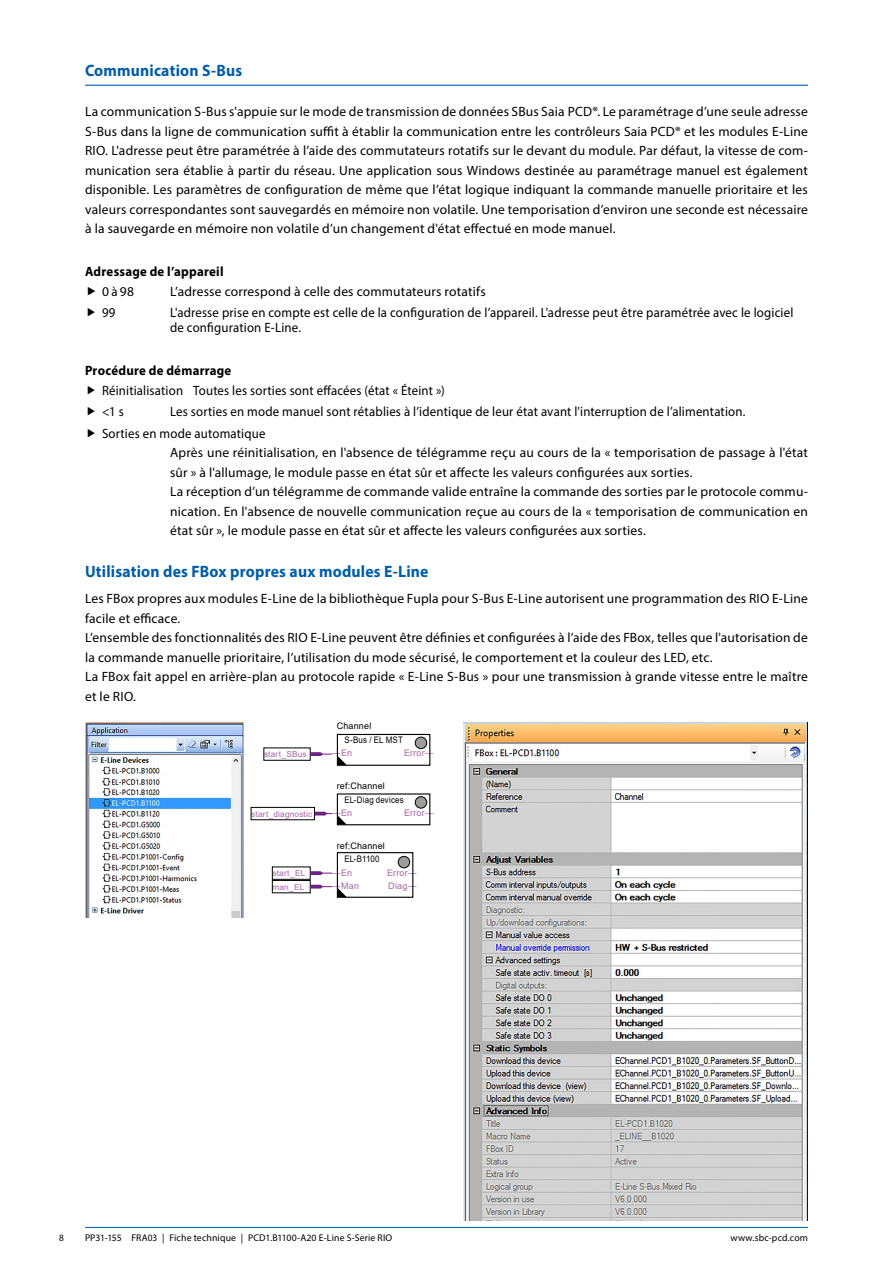
<style>
.page{position:relative;width:893px;height:1263px;background:#fff}
.page>*{position:absolute;margin:0;border:0;box-sizing:border-box;transform-origin:0 0}
.t1{font:700 16.5px "Myriad Pro";letter-spacing:.01em;color:#005da9;scale:.95 1}
.t2{font:13.5px/19.5px "Myriad Pro";letter-spacing:.015em;color:#000}
.t3{font:13.5px/21.5px "Myriad Pro";letter-spacing:.015em;color:#000;scale:.95 1}
.t4{font:700 13.5px "Myriad Pro";letter-spacing:.02em;color:#000;scale:.95 1}
.t5{font:9.75px "Myriad Pro";letter-spacing:.01em;color:#000}
.t6{font:9.75px "Myriad Pro";letter-spacing:.01em;color:#000;scale:.95 1}
.t7{font:9px/13.5px "Arial";letter-spacing:.02em;color:#000}
.t8{font:9px "Arial";letter-spacing:.02em;color:#a863a5}
.t9{font:8.25px/13.5px "Arial";letter-spacing:.02em;color:#a863a5}
</style>
<div class="page">
<div style="left:337px;top:734px;width:93px;height:32px;border:1px solid #000"></div>
<svg style="left:338px;top:756px;width:9px;height:9px"></svg>
<div style="left:415px;top:737px;width:12px;height:12px;background:#9d9d9c;border-radius:50%"></div>
<div style="left:415px;top:737px;width:12px;height:12px;border:1px solid #000;border-radius:50%"></div>
<div style="left:337px;top:852px;width:76px;height:46px;border:1px solid #000"></div>
<svg style="left:338px;top:888px;width:9px;height:9px"></svg>
<div style="left:398px;top:856px;width:12px;height:12px;background:#9d9d9c;border-radius:50%"></div>
<div style="left:398px;top:856px;width:12px;height:12px;border:1px solid #000;border-radius:50%"></div>
<div style="left:337px;top:793px;width:93px;height:32px;border:1px solid #000"></div>
<svg style="left:338px;top:815px;width:9px;height:9px"></svg>
<div style="left:415px;top:797px;width:12px;height:11px;background:#9d9d9c;border-radius:50%"></div>
<div style="left:415px;top:796px;width:12px;height:12px;border:1px solid #000;border-radius:50%"></div>
<div style="left:251px;top:807px;width:64px;height:13px;border:1px solid #000"></div>
<div style="left:272px;top:880px;width:38px;height:13px;border:1px solid #000"></div>
<svg style="left:310px;top:752px;width:22px;height:4px"></svg>
<svg style="left:310px;top:871px;width:22px;height:4px"></svg>
<svg style="left:310px;top:885px;width:22px;height:3px"></svg>
<svg style="left:315px;top:812px;width:17px;height:3px"></svg>
<img style="left:463px;top:723px;width:345px;height:497px">
<img style="left:85px;top:723px;width:159px;height:194px">
<hr style="left:85px;top:1227px;width:723px;height:1px;background:#005da9">
<hr style="left:85px;top:85px;width:723px;height:1px;background:#005da9">
<p class="t1" style="left:85px;top:60px;width:167px">Communication S-Bus</p>
<p class="t2" style="left:85px;top:102px;width:724px;text-align:justify">La communication S-Bus s'appuie sur le mode de transmission de données SBus Saia PCD®. Le paramétrage d’une seule adresse S-Bus dans la ligne de communication suffit à établir la communication entre les contrôleurs Saia PCD® et les modules E-Line RIO. L'adresse peut être paramétrée à l’aide des commutateurs rotatifs sur le devant du module. Par défaut, la vitesse de com&shy;munication sera établie à partir du réseau. Une application sous Windows destinée au paramétrage manuel est également disponible. Les paramètres de configuration de même que l’état logique indiquant la commande manuelle prioritaire et les valeurs correspondantes sont sauvegardés en mémoire non volatile. Une temporisation d’environ une seconde est nécessaire à la sauvegarde en mémoire non volatile d’un changement d'état effectué en mode manuel.</p>
<p class="t4" style="left:85px;top:263px;width:147px">Adressage de l’appareil</p>
<p class="t2" style="left:102px;top:281px;width:33px">0à98</p>
<p class="t2" style="left:170px;top:281px;width:317px">L’adresse correspond à celle des commutateurs rotatifs</p>
<p class="t3" style="left:102px;top:302px;width:16px">99</p>
<p class="t3" style="left:170px;top:305px;width:658px;line-height:15px">L'adresse prise en compte est celle de la configuration de l’appareil. L'adresse peut être paramétrée avec le logiciel de configuration E-Line.</p>
<p class="t4" style="left:85px;top:362px;width:156px">Procédure de démarrage</p>
<p class="t3" style="left:102px;top:379px;width:362px">Réinitialisation Toutes les sorties sont effacées (état « Éteint ») &lt;1 s</p>
<p class="t3" style="left:102px;top:401px;width:679px;text-indent:68px">Les sorties en mode manuel sont rétablies à l’identique de leur état avant l'interruption de l’alimentation.<br>Sorties en mode automatique</p>
<p class="t2" style="left:170px;top:443px;width:639px">Après une réinitialisation, en l'absence de télégramme reçu au cours de la « temporisation de passage à l'état sûr » à l'allumage, le module passe en état sûr et affecte les valeurs configurées aux sorties.<br>La réception d’un télégramme de commande valide entraîne la commande des sorties par le protocole commu&shy;nication. En l'absence de nouvelle communication reçue au cours de la « temporisation de communication en état sûr », le module passe en état sûr et affecte les valeurs configurées aux sorties.</p>
<p class="t1" style="left:85px;top:561px;width:363px">Utilisation des FBox propres aux modules E-Line</p>
<p class="t2" style="left:85px;top:588px;width:724px">Les FBox propres aux modules E-Line de la bibliothèque Fupla pour S-Bus E-Line autorisent une programmation des RIO E-Line facile et efficace.<br>L’ensemble des fonctionnalités des RIO E-Line peuvent être définies et configurées à l’aide des FBox, telles que l'autorisation de la commande manuelle prioritaire, l’utilisation du mode sécurisé, le comportement et la couleur des LED, etc.<br>La FBox fait appel en arrière-plan au protocole rapide « E-Line S-Bus » pour une transmission à grande vitesse entre le maître et le RIO.</p>
<p class="t9" style="left:264px;top:747px;width:44px">start_SBus</p>
<p class="t9" style="left:251px;top:807px;width:62px">start_diagnostic</p>
<p class="t9" style="left:273px;top:866px;width:34px">start_EL man_EL</p>
<p class="t7" style="left:344px;top:719px;width:60px;text-indent:-8px">Channel<br>S-Bus / EL MST</p>
<p class="t8" style="left:332px;top:747px;width:22px">―En</p>
<p class="t8" style="left:404px;top:747px;width:31px">Error―</p>
<p class="t7" style="left:344px;top:779px;width:61px;text-indent:-8px">ref:Channel<br>EL-Diag devices</p>
<p class="t8" style="left:332px;top:807px;width:22px">―En</p>
<p class="t8" style="left:404px;top:807px;width:31px">Error―</p>
<p class="t7" style="left:337px;top:838px;width:50px;text-align:center">ref:Channel<br>EL-B1100</p>
<p class="t8" style="left:332px;top:866px;width:22px">―En</p>
<p class="t8" style="left:387px;top:866px;width:31px">Error―</p>
<p class="t8" style="left:332px;top:880px;width:29px">―Man</p>
<p class="t8" style="left:388px;top:880px;width:30px">Diag―</p>
<p class="t6" style="left:59px;top:1231px;width:7px">8</p>
<p class="t5" style="left:85px;top:1231px;width:309px">PP31-155 FRA03 | Fiche technique | PCD1.B1100-A20 E-Line S-Serie RIO</p>
<p class="t5" style="left:730px;top:1231px;width:79px">www.sbc-pcd.com</p>
</div>
